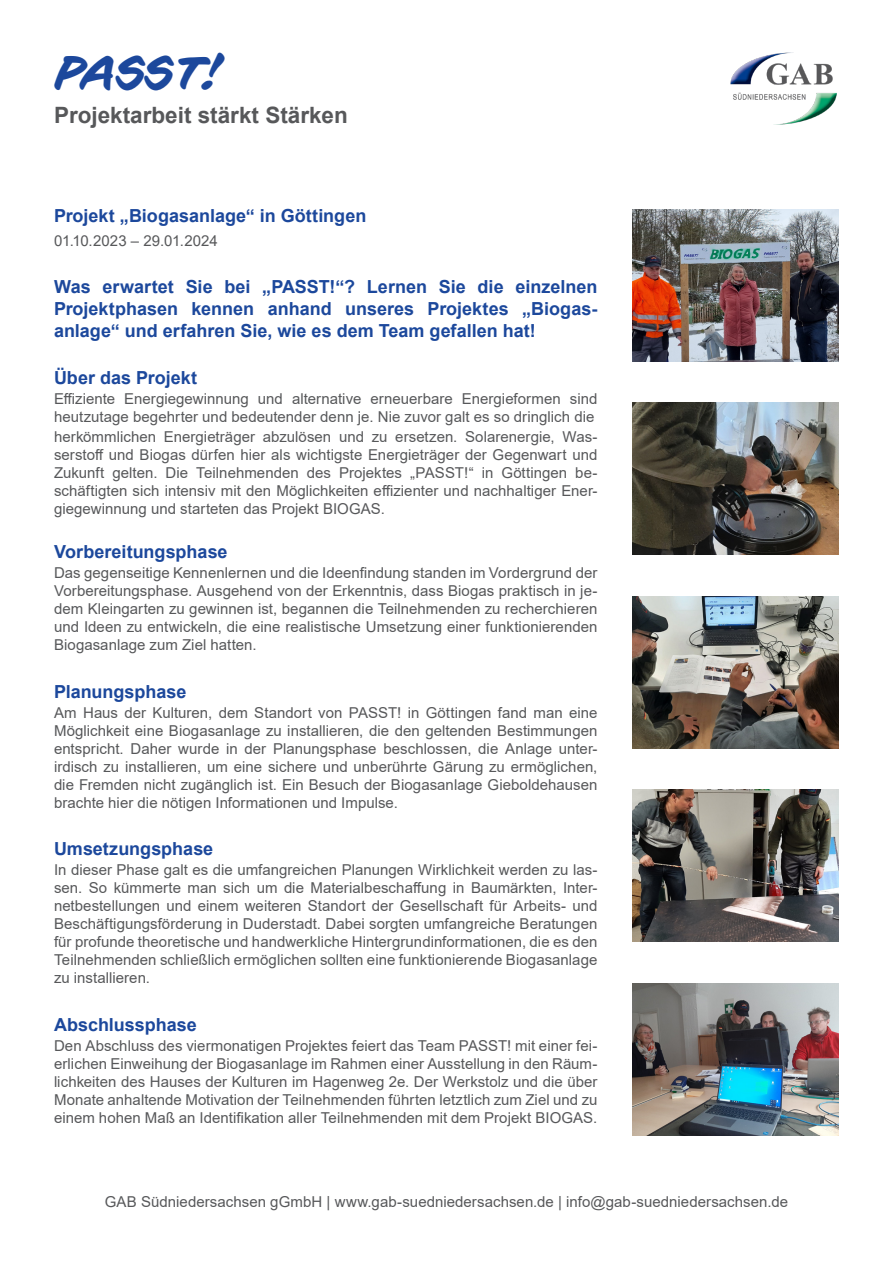
<style>
.page{position:relative;width:893px;height:1263px;background:#fff}
.page>*{position:absolute;margin:0;border:0;box-sizing:border-box;transform-origin:0 0}
.Headline_1{font:italic 48px "CC Sign Language";color:#1c489c}
.Subheadline{font:700 22.5px "Arial";color:#57585a}
.Fließtext{font:700 18px/21.6px "Arial";color:#1c489c;text-align:justify}
.Fließtext-2{font:15px/18px "Arial";letter-spacing:.005em;color:#57585a;text-align:justify}
</style>
<div class="page">
<img style="left:632px;top:596px;width:207px;height:152px">
<img style="left:731px;top:52px;width:106px;height:73px">
<img style="left:632px;top:209px;width:207px;height:152px">
<img style="left:632px;top:403px;width:207px;height:152px">
<img style="left:632px;top:790px;width:207px;height:152px">
<img style="left:632px;top:983px;width:207px;height:152px">
<p class="Headline_1" style="left:54px;top:45px;width:169px">PASST!</p>
<p class="Subheadline" style="left:54px;top:99px;width:295px">Projektarbeit stärkt Stärken</p>
<p class="Fließtext" style="left:54px;top:205px;width:314px">Projekt „Biogasanlage“ in Göttingen</p>
<p class="Fließtext-2" style="left:54px;top:231px;width:165px">01.10.2023 – 29.01.2024</p>
<p class="Fließtext" style="left:54px;top:276px;width:545px">Was erwartet Sie bei „PASST!“? Lernen Sie die einzelnen Projektphasen kennen anhand unseres Projektes „Biogas&shy;anlage“ und erfahren Sie, wie es dem Team gefallen hat!</p>
<p class="Fließtext" style="left:54px;top:367px;width:145px">Über das Projekt</p>
<p class="Fließtext-2" style="left:54px;top:390px;width:545px">Effiziente Energiegewinnung und alternative erneuerbare Energieformen sind heutzutage begehrter und bedeutender denn je. Nie zuvor galt es so dringlich die</p>
<p class="Fließtext-2" style="left:54px;top:428px;width:545px">herkömmlichen Energieträger abzulösen und zu ersetzen. Solarenergie, Was&shy;serstoff und Biogas dürfen hier als wichtigste Energieträger der Gegenwart und Zukunft gelten. Die Teilnehmenden des Projektes „PASST!“ in Göttingen be&shy;schäftigten sich intensiv mit den Möglichkeiten effizienter und nachhaltiger Ener&shy;giegewinnung und starteten das Projekt BIOGAS.</p>
<p class="Fließtext" style="left:54px;top:541px;width:175px">Vorbereitungsphase</p>
<p class="Fließtext-2" style="left:54px;top:564px;width:545px">Das gegenseitige Kennenlernen und die Ideenfindung standen im Vordergrund der Vorbereitungsphase. Ausgehend von der Erkenntnis, dass Biogas praktisch in je&shy;dem Kleingarten zu gewinnen ist, begannen die Teilnehmenden zu recherchieren und Ideen zu entwickeln, die eine realistische Umsetzung einer funktionierenden Biogasanlage zum Ziel hatten.</p>
<p class="Fließtext" style="left:54px;top:681px;width:134px">Planungsphase</p>
<p class="Fließtext-2" style="left:54px;top:703px;width:545px">Am Haus der Kulturen, dem Standort von PASST! in Göttingen fand man eine Möglichkeit eine Biogasanlage zu installieren, die den geltenden Bestimmungen entspricht. Daher wurde in der Planungsphase beschlossen, die Anlage unter&shy;irdisch zu installieren, um eine sichere und unberührte Gärung zu ermöglichen, die Fremden nicht zugänglich ist. Ein Besuch der Biogasanlage Gieboldehausen brachte hier die nötigen Informationen und Impulse.</p>
<p class="Fließtext" style="left:54px;top:838px;width:161px">Umsetzungsphase</p>
<p class="Fließtext-2" style="left:54px;top:861px;width:545px">In dieser Phase galt es die umfangreichen Planungen Wirklichkeit werden zu las&shy;sen. So kümmerte man sich um die Materialbeschaffung in Baumärkten, Inter&shy;netbestellungen und einem weiteren Standort der Gesellschaft für Arbeits- und Beschäftigungsförderung in Duderstadt. Dabei sorgten umfangreiche Beratungen für profunde theoretische und handwerkliche Hintergrundinformationen, die es den Teilnehmenden schließlich ermöglichen sollten eine funktionierende Biogasanlage zu installieren.</p>
<p class="Fließtext" style="left:54px;top:1014px;width:144px">Abschlussphase</p>
<p class="Fließtext-2" style="left:54px;top:1037px;width:545px">Den Abschluss des viermonatigen Projektes feiert das Team PASST! mit einer fei&shy;erlichen Einweihung der Biogasanlage im Rahmen einer Ausstellung in den Räum&shy;lichkeiten des Hauses der Kulturen im Hagenweg 2e. Der Werkstolz und die über Monate anhaltende Motivation der Teilnehmenden führten letztlich zum Ziel und zu einem hohen Maß an Identifikation aller Teilnehmenden mit dem Projekt BIOGAS.</p>
<p class="Fließtext-2" style="left:105px;top:1192px;width:685px">GAB Südniedersachsen gGmbH | www.gab-suedniedersachsen.de | info@gab-suedniedersachsen.de</p>
</div>
